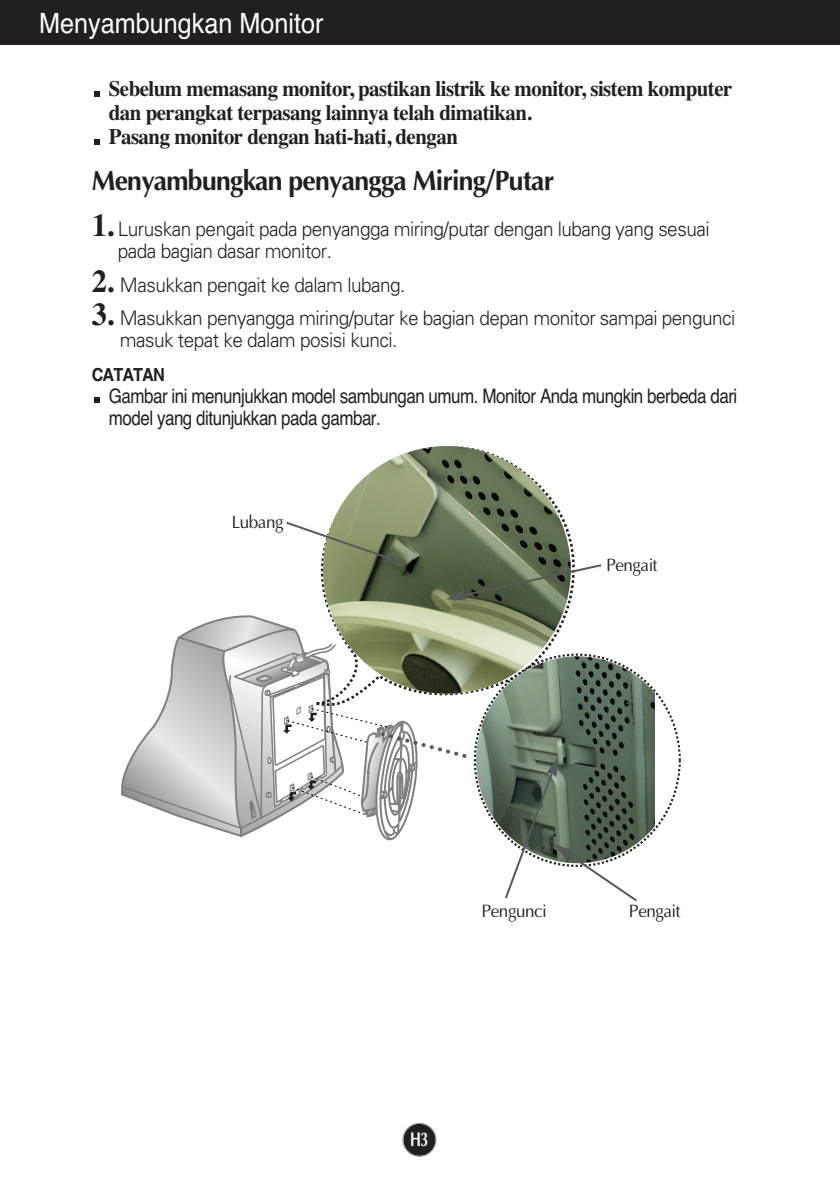
<style>
.page{position:relative;width:840px;height:1189px;background:#fff}
.page>*{position:absolute;margin:0;border:0;box-sizing:border-box;transform-origin:0 0}
.t1{font:700 28px "Optima";letter-spacing:-.03em;color:#231f20;scale:.95 1}
.t2{font:28px "Helvetica";color:#fff;scale:.9 1}
.t3{font:700 22px/24px "Times";letter-spacing:-.025em;color:#231f20;scale:.95 1}
.t4{font:300 20px/22px "Univers";letter-spacing:-.025em;color:#231f20;scale:.95 1}
.t5{font:20px/22px "Helvetica";letter-spacing:-.03em;color:#231f20;scale:.85 1}
.t6{font:700 20px "Optima";color:#fff;scale:.7 1}
.t7{font:18px "Optima";letter-spacing:-.03em;color:#231f20;scale:.95 1}
.t8{font:700 18px "Helvetica";letter-spacing:-.055em;color:#231f20;scale:.9 1}
.s1{font-family:"Times";font-weight:700;font-size:32px}
</style>
<div class="page">
<div style="left:403px;top:1123px;width:32px;height:32px;background:#231f20;border-radius:50%"></div>
<div style="left:402px;top:1122px;width:34px;height:34px;border:1px solid #939598;border-radius:50%"></div>
<div style="left:0;top:0;width:839px;height:45px;background:#231f20"></div>
<svg style="left:94px;top:139px;width:5px;height:5px"></svg>
<svg style="left:94px;top:91px;width:5px;height:5px"></svg>
<svg style="left:320px;top:446px;width:255px;height:206px"></svg>
<img style="left:323px;top:446px;width:247px;height:248px;border-radius:50%">
<svg style="left:94px;top:398px;width:5px;height:5px"></svg>
<svg style="left:477px;top:652px;width:204px;height:180px"></svg>
<div style="left:476px;top:656px;width:202px;height:207px;background:#fff;border-radius:50%"></div>
<img style="left:477px;top:656px;width:177px;height:190px">
<svg style="left:121px;top:614px;width:356px;height:227px"></svg>
<svg style="left:286px;top:520px;width:117px;height:43px"></svg>
<svg style="left:446px;top:563px;width:156px;height:37px"></svg>
<svg style="left:503px;top:757px;width:136px;height:145px"></svg>
<h1 class="t2" style="left:39px;top:13px;width:317px">Menyambungkan Monitor</h1>
<p class="t3" style="left:109px;top:79px;width:657px">Sebelum memasang monitor, pastikan listrik ke monitor, sistem komputer dan perangkat terpasang lainnya telah dimatikan.<br>Pasang monitor dengan hati-hati, dengan</p>
<h1 class="t1" style="left:92px;top:169px;width:488px">Menyambungkan penyangga Miring/Putar</h1>
<p class="t4" style="left:118px;top:220px;width:624px;text-indent:-26px"><span class="s1">1.</span> Luruskan pengait pada penyangga miring/putar dengan lubang yang sesuai pada bagian dasar monitor.</p>
<p class="t4" style="left:92px;top:275px;width:331px"><span class="s1">2.</span> Masukkan pengait ke dalam lubang.</p>
<p class="t4" style="left:120px;top:309px;width:649px;text-indent:-28px"><span class="s1">3.</span> Masukkan penyangga miring/putar ke bagian depan monitor sampai pengunci masuk tepat ke dalam posisi kunci.</p>
<p class="t8" style="left:92px;top:368px;width:82px">CATATAN</p>
<p class="t5" style="left:109px;top:387px;width:740px">Gambar ini menunjukkan model sambungan umum. Monitor Anda mungkin berbeda dari model yang ditunjukkan pada gambar.</p>
<p class="t7" style="left:232px;top:514px;width:56px">Lubang</p>
<p class="t7" style="left:606px;top:558px;width:55px">Pengait</p>
<p class="t7" style="left:481px;top:903px;width:70px">Pengunci</p>
<p class="t6" style="left:410px;top:1131px;width:28px">H3</p>
<p class="t7" style="left:629px;top:903px;width:55px">Pengait</p>
</div>
